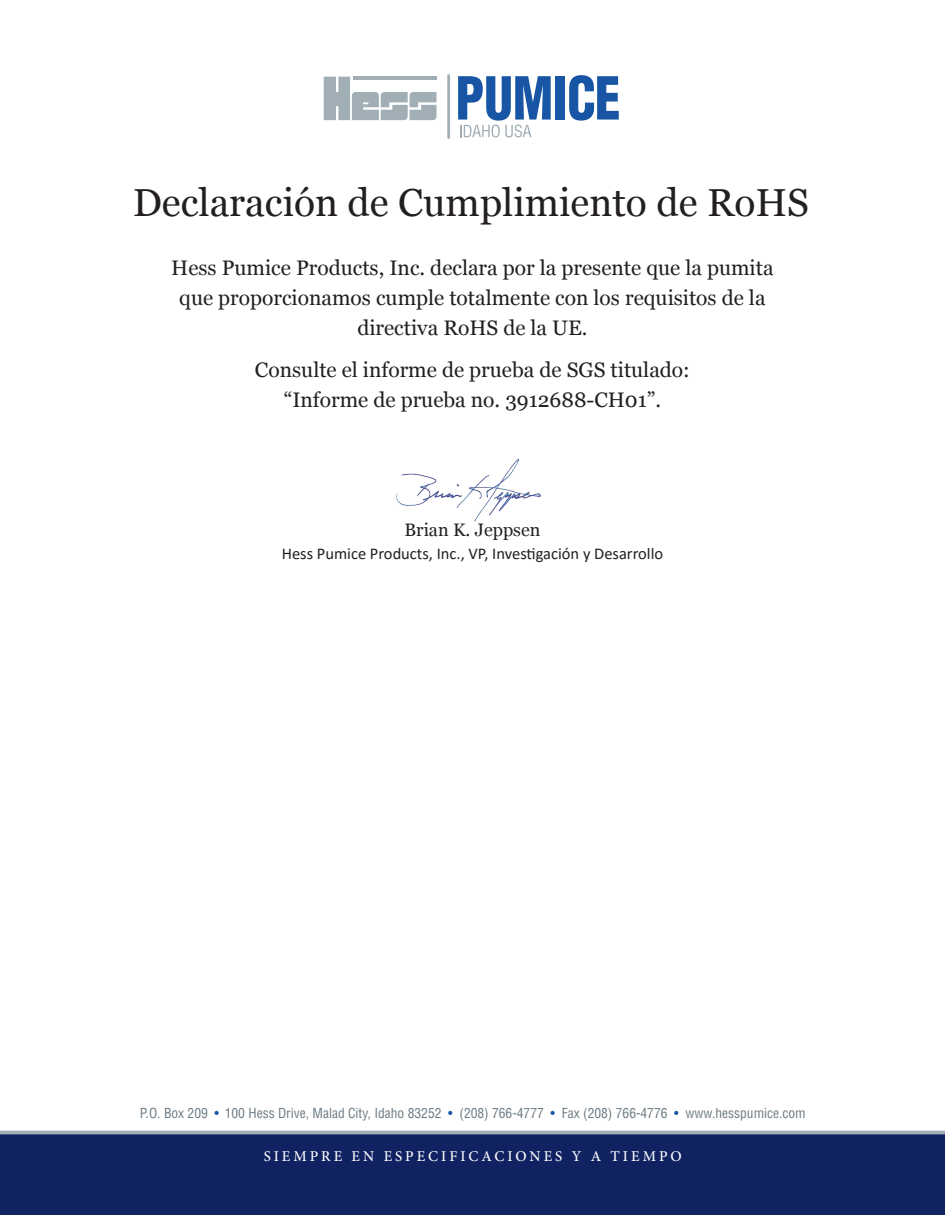
<style>
.page{position:relative;width:945px;height:1215px;background:#fff}
.page>*{position:absolute;margin:0;border:0;box-sizing:border-box;transform-origin:0 0}
.t1{font:39px "Georgia";color:#231f20}
.t2{font:21px/30px "Georgia";color:#231f20;text-align:center}
.t3{font:18px "Georgia";color:#231f20}
.t4{font:16.5px "Calibri";color:#231f20}
.t5{font:500 15px "Minion Pro";letter-spacing:.2em;color:#fff}
.t6{font:condensed 13.5px "Helvetica";color:#6b7a83}
.s1{color:#1855a5}
</style>
<div class="page">
<div style="left:556px;top:76px;width:9px;height:44px;background:#1855a5"></div>
<svg style="left:569px;top:75px;width:50px;height:46px"></svg>
<hr style="left:447px;top:76px;width:3px;height:62px;background:#a2aeb5">
<svg style="left:458px;top:76px;width:93px;height:61px"></svg>
<svg style="left:324px;top:77px;width:113px;height:43px"></svg>
<div style="left:0;top:1132px;width:945px;height:83px;background:#102261"></div>
<hr style="left:0;top:1131px;width:945px;height:3px;background:#a2aeb5">
<img style="left:396px;top:458px;width:145px;height:64px">
<h1 class="t1" style="left:133px;top:174px;width:678px">Declaración de Cumplimiento de RoHS</h1>
<p class="t2" style="left:171px;top:252px;width:604px">Hess Pumice Products, Inc. declara por la presente que la pumita que proporcionamos cumple totalmente con los requisitos de la directiva RoHS de la UE.</p>
<p class="t2" style="left:255px;top:354px;width:436px">Consulte el informe de prueba de SGS titulado: “Informe de prueba no. 3912688-CH01”.</p>
<p class="t3" style="left:405px;top:517px;width:137px">Brian K. Jeppsen</p>
<p class="t4" style="left:282px;top:542px;width:383px">Hess Pumice Products, Inc., VP, Investigación y Desarrollo</p>
<p class="t6" style="left:140px;top:1104px;width:667px">P.O. Box 209 <span class="s1">•</span> 100 Hess Drive, Malad City, Idaho 83252 <span class="s1">•</span> (208) 766-4777 <span class="s1">•</span> Fax (208) 766-4776 <span class="s1">•</span> www.hesspumice.com</p>
<p class="t5" style="left:264px;top:1146px;width:420px">SIEMPRE EN ESPECIFICACIONES Y A TIEMPO</p>
</div>
